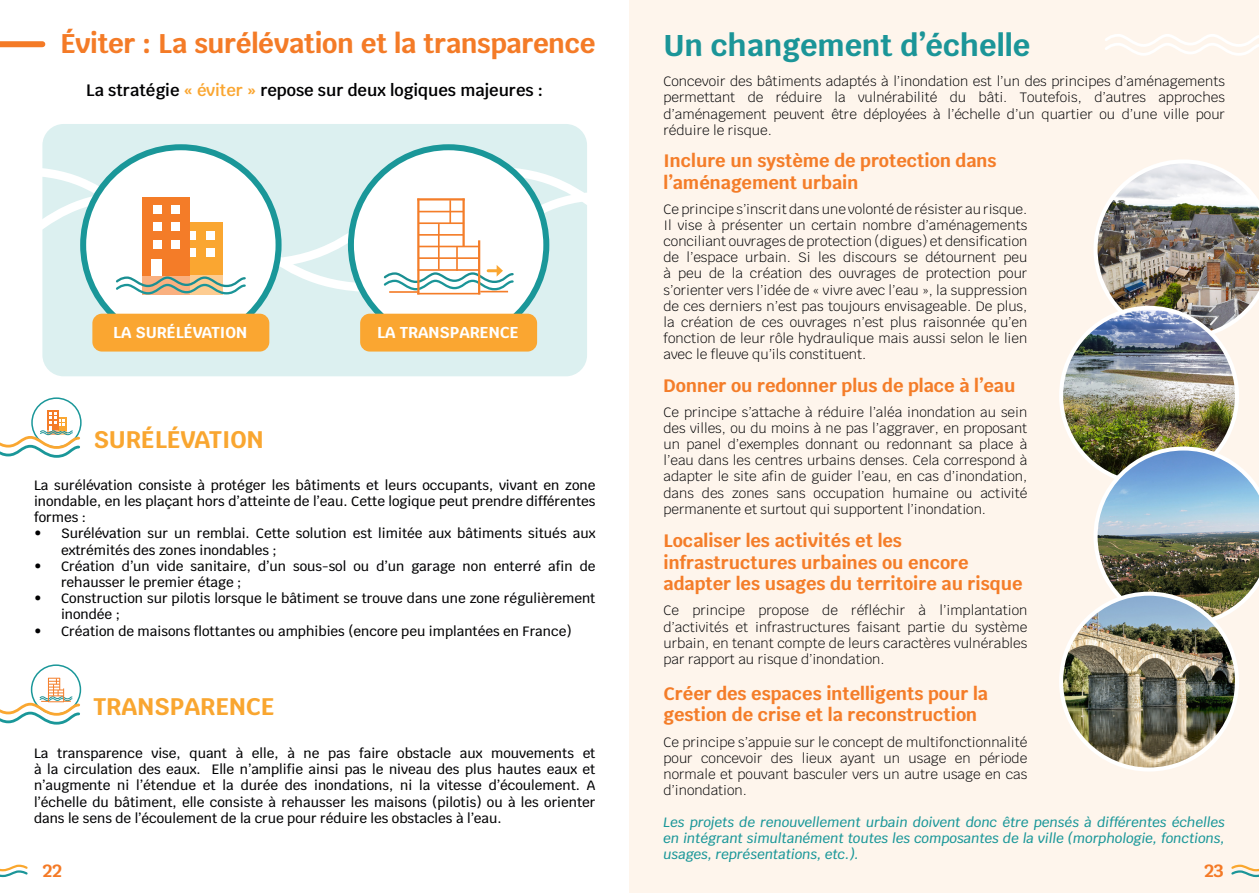
<style>
.page{position:relative;width:1259px;height:893px;background:#fff}
.page>*{position:absolute;margin:0;border:0;box-sizing:border-box;transform-origin:0 0}
.t1{font:700 30px "Krub";color:#1b9598}
.t2{font:700 27px "Krub";letter-spacing:-.01em;color:#f47b27}
.t3{font:700 24px "Krub";color:#f9a630}
.t4{font:700 18px/21.6px "Krub";color:#f47d29}
.t5{font:700 18px "Krub";color:#f47a26}
.t6{font:600 16.5px "Krub";color:#000002}
.t7{font:700 15.75px "Krub";color:#fff}
.t8{font:300 13.5px/16.2px "Krub";color:#000002;text-align:justify}
.t9{font:500 13.5px/16.2px "Krub";color:#000002}
.t10{font:italic 500 13.5px/16.2px "Krub";color:#1a9799;text-align:justify}
.s1{color:#faa631}
</style>
<div class="page">
<div style="left:629px;top:0;width:630px;height:893px;background:#fef5ec"></div>
<svg style="left:1231px;top:864px;width:28px;height:14px"></svg>
<svg style="left:0;top:864px;width:28px;height:14px"></svg>
<div style="left:0;top:41px;width:42px;height:6px;background:#f47a26"></div>
<svg style="left:32px;top:398px;width:49px;height:49px"></svg>
<div style="left:31px;top:397px;width:51px;height:51px;border:2px solid #1a9799;border-radius:50%"></div>
<div style="left:47px;top:411px;width:12px;height:19px;background:#f47c28"></div>
<svg style="left:0;top:412px;width:81px;height:46px"></svg>
<svg style="left:0;top:678px;width:81px;height:47px"></svg>
<img style="left:1093px;top:159px;width:166px;height:180px">
<img style="left:1061px;top:308px;width:176px;height:176px;border-radius:88px">
<img style="left:1093px;top:446px;width:166px;height:180px">
<img style="left:1061px;top:594px;width:176px;height:175px;border-radius:88px">
<div style="left:1059px;top:592px;width:180px;height:179px;border:4px solid #fff;border-radius:50%"></div>
<svg style="left:1105px;top:34px;width:154px;height:22px"></svg>
<div style="left:42px;top:124px;width:545px;height:252px;background:#dcf0f0;border-radius:21px"></div>
<svg style="left:42px;top:272px;width:504px;height:24px"></svg>
<svg style="left:42px;top:163px;width:545px;height:109px"></svg>
<div style="left:351px;top:147px;width:195px;height:196px;background:#fff;border-radius:50%"></div>
<div style="left:348px;top:144px;width:201px;height:202px;border:6px solid #1a9799;border-radius:50%"></div>
<hr style="left:389px;top:291px;width:29px;height:2px;background:#f47d29">
<svg style="left:383px;top:265px;width:131px;height:27px"></svg>
<hr style="left:418px;top:246px;width:61px;height:1px;background:#f47d29">
<hr style="left:478px;top:240px;width:2px;height:54px;background:#f47d29">
<hr style="left:418px;top:257px;width:61px;height:2px;background:#f47d29">
<hr style="left:418px;top:234px;width:46px;height:2px;background:#f47d29">
<hr style="left:418px;top:211px;width:46px;height:1px;background:#f47d29">
<hr style="left:418px;top:222px;width:46px;height:2px;background:#f47d29">
<hr style="left:418px;top:269px;width:61px;height:2px;background:#f47d29">
<hr style="left:449px;top:200px;width:2px;height:24px;background:#f47d29">
<hr style="left:438px;top:224px;width:1px;height:45px;background:#f47d29">
<hr style="left:456px;top:247px;width:2px;height:24px;background:#f47d29">
<hr style="left:417px;top:199px;width:2px;height:95px;background:#f47d29">
<hr style="left:417px;top:198px;width:48px;height:3px;background:#f47d29">
<hr style="left:462px;top:199px;width:3px;height:48px;background:#f47d29">
<hr style="left:417px;top:293px;width:63px;height:1px;background:#f47d29">
<div style="left:360px;top:314px;width:177px;height:38px;background:#faa631;border-radius:10px"></div>
<div style="left:83px;top:147px;width:195px;height:196px;background:#fff;border-radius:50%"></div>
<div style="left:80px;top:144px;width:201px;height:202px;border:6px solid #1a9799;border-radius:50%"></div>
<svg style="left:116px;top:275px;width:130px;height:20px"></svg>
<div style="left:190px;top:222px;width:33px;height:53px;background:#faa631"></div>
<div style="left:187px;top:248px;width:9px;height:9px;background:#fff"></div>
<div style="left:206px;top:248px;width:8px;height:9px;background:#fff"></div>
<div style="left:187px;top:231px;width:9px;height:8px;background:#fff"></div>
<div style="left:206px;top:231px;width:8px;height:8px;background:#fff"></div>
<div style="left:142px;top:197px;width:48px;height:78px;background:#f47c28"></div>
<div style="left:151px;top:259px;width:11px;height:16px;background:#fff"></div>
<div style="left:153px;top:240px;width:9px;height:9px;background:#fff"></div>
<div style="left:171px;top:240px;width:9px;height:9px;background:#fff"></div>
<div style="left:153px;top:222px;width:9px;height:9px;background:#fff"></div>
<div style="left:171px;top:222px;width:9px;height:9px;background:#fff"></div>
<div style="left:153px;top:205px;width:8px;height:8px;background:#fff"></div>
<div style="left:171px;top:205px;width:9px;height:8px;background:#fff"></div>
<div style="left:92px;top:314px;width:177px;height:38px;background:#faa631;border-radius:10px"></div>
<p class="t2" style="left:61px;top:28px;width:536px">Éviter : La surélévation et la transparence</p>
<p class="t6" style="left:86px;top:81px;width:458px">La stratégie <span class="s1">« éviter »</span> repose sur deux logiques majeures :</p>
<p class="t7" style="left:113px;top:323px;width:136px">LA SURÉLÉVATION</p>
<p class="t7" style="left:377px;top:323px;width:143px">LA TRANSPARENCE</p>
<p class="t3" style="left:93px;top:426px;width:172px">SURÉLÉVATION</p>
<p class="t9" style="left:34px;top:477px;width:563px;text-align:justify">La surélévation consiste à protéger les bâtiments et leurs occupants, vivant en zone inondable, en les plaçant hors d’atteinte de l’eau. Cette logique peut prendre différentes formes :</p>
<p class="t9" style="left:61px;top:526px;width:536px;text-indent:-27px">• Surélévation sur un remblai. Cette solution est limitée aux bâtiments situés aux extrémités des zones inondables ;</p>
<p class="t9" style="left:61px;top:558px;width:536px;text-indent:-27px">• Création d’un vide sanitaire, d’un sous-sol ou d’un garage non enterré afin de rehausser le premier étage ;</p>
<p class="t9" style="left:61px;top:590px;width:536px;text-indent:-27px">• Construction sur pilotis lorsque le bâtiment se trouve dans une zone régulièrement inondée ;</p>
<p class="t9" style="left:34px;top:623px;width:539px">• Création de maisons flottantes ou amphibies (encore peu implantées en France)</p>
<p class="t3" style="left:93px;top:692px;width:183px">TRANSPARENCE</p>
<p class="t9" style="left:34px;top:745px;width:563px;text-align:justify">La transparence vise, quant à elle, à ne pas faire obstacle aux mouvements et à la circulation des eaux. Elle n’amplifie ainsi pas le niveau des plus hautes eaux et n’augmente ni l’étendue et la durée des inondations, ni la vitesse d’écoulement. A l’échelle du bâtiment, elle consiste à rehausser les maisons (pilotis) ou à les orienter dans le sens de l’écoulement de la crue pour réduire les obstacles à l’eau.</p>
<p class="t1" style="left:663px;top:28px;width:368px">Un changement d’échelle</p>
<p class="t8" style="left:663px;top:73px;width:563px">Concevoir des bâtiments adaptés à l’inondation est l’un des principes d’aménagements permettant de réduire la vulnérabilité du bâti. Toutefois, d’autres approches d’aménagement peuvent être déployées à l’échelle d’un quartier ou d’une ville pour réduire le risque.</p>
<p class="t4" style="left:663px;top:150px;width:335px">Inclure un système de protection dans l’aménagement urbain</p>
<p class="t8" style="left:663px;top:201px;width:365px">Ce principe s’inscrit dans une volonté de résister au risque.<br>Il vise à présenter un certain nombre d’aménagements conciliant ouvrages de protection (digues) et densification de l’espace urbain. Si les discours se détournent peu à peu de la création des ouvrages de protection pour s’orienter vers l’idée de « vivre avec l’eau », la suppression de ces derniers n’est pas toujours envisageable. De plus, la création de ces ouvrages n’est plus raisonnée qu’en fonction de leur rôle hydraulique mais aussi selon le lien avec le fleuve qu’ils constituent.</p>
<p class="t4" style="left:663px;top:375px;width:353px">Donner ou redonner plus de place à l’eau</p>
<p class="t8" style="left:663px;top:404px;width:365px">Ce principe s’attache à réduire l’aléa inondation au sein des villes, ou du moins à ne pas l’aggraver, en proposant un panel d’exemples donnant ou redonnant sa place à l’eau dans les centres urbains denses. Cela correspond à adapter le site afin de guider l’eau, en cas d’inondation, dans des zones sans occupation humaine ou activité permanente et surtout qui supportent l’inondation.</p>
<p class="t4" style="left:663px;top:530px;width:360px">Localiser les activités et les infrastructures urbaines ou encore adapter les usages du territoire au risque</p>
<p class="t8" style="left:663px;top:603px;width:365px">Ce principe propose de réfléchir à l’implantation d’activités et infrastructures faisant partie du système urbain, en tenant compte de leurs caractères vulnérables par rapport au risque d’inondation.</p>
<p class="t4" style="left:663px;top:682px;width:326px">Créer des espaces intelligents pour la gestion de crise et la reconstruction</p>
<p class="t8" style="left:663px;top:734px;width:365px">Ce principe s’appuie sur le concept de multifonctionnalité pour concevoir des lieux ayant un usage en période normale et pouvant basculer vers un autre usage en cas d’inondation.</p>
<p class="t10" style="left:663px;top:814px;width:563px">Les projets de renouvellement urbain doivent donc être pensés à différentes échelles en intégrant simultanément toutes les composantes de la ville (morphologie, fonctions, usages, représentations, etc.).</p>
<p class="t5" style="left:42px;top:860px;width:21px">22</p>
<p class="t5" style="left:1204px;top:860px;width:21px">23</p>
</div>
